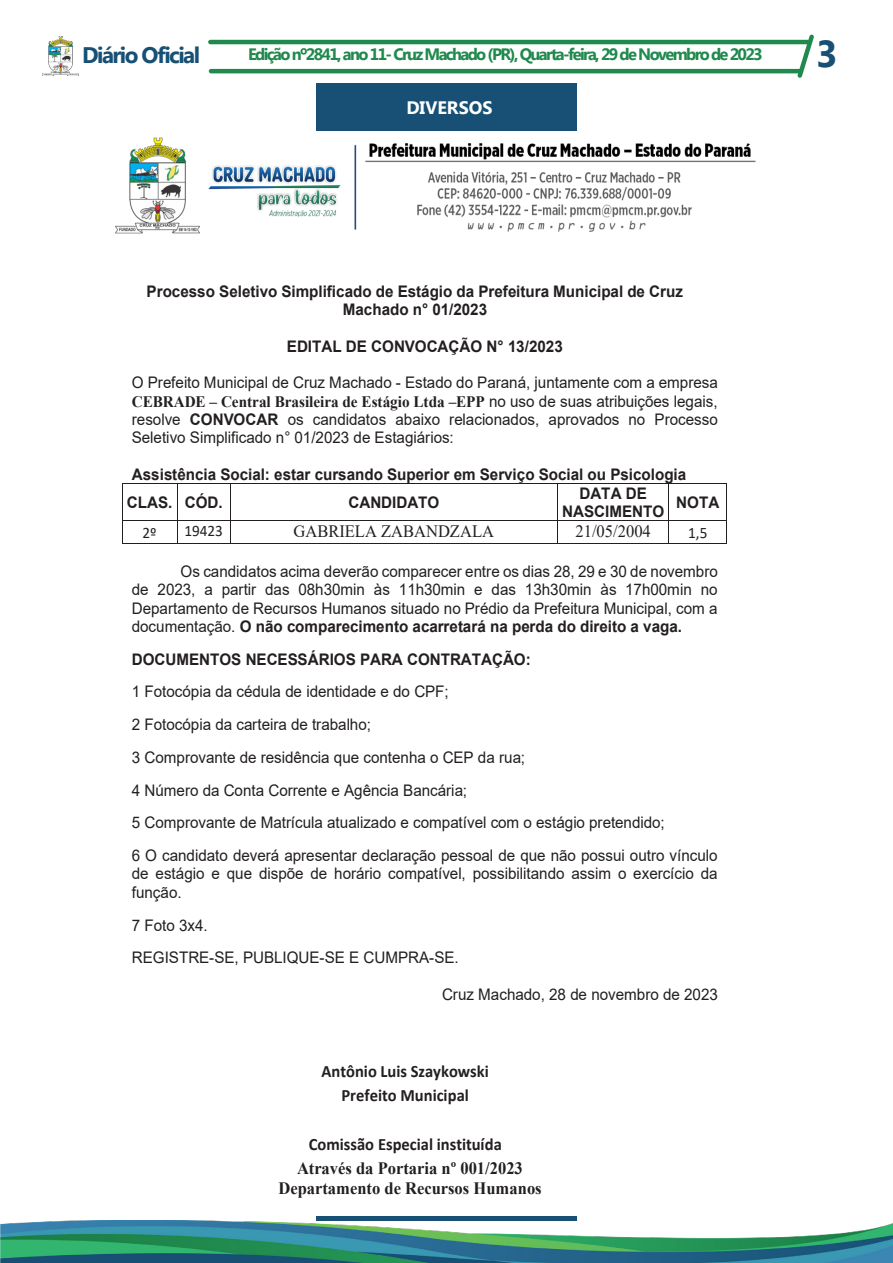
<style>
.page{position:relative;width:893px;height:1263px;background:#fff}
.page>*{position:absolute;margin:0;border:0;box-sizing:border-box;transform-origin:0 0}
.t1{font:700 37.5px "Myanmar Text";color:#175074}
.t2{font:700 22.5px "Myanmar Text";letter-spacing:-.07em;color:#175074}
.t3{font:700 18px "Myanmar Text";color:#fff}
.t4{font:700 17.4px/24px "Times New Roman";color:#231f20;text-align:center;scale:.95 1}
.t5{font:700 17.4px/24.3px "Calibri";color:#231f20;text-align:center;scale:.95 1}
.t6{font:17.4px "Times New Roman";color:#231f20;scale:.95 1}
.t7{font:700 16.5px "Myanmar Text";letter-spacing:-.1em;color:#20894d}
.t8{font:15.9px/18.3px "Arial";color:#231f20;scale:.95 1}
.t9{font:700 15.9px/18.5px "Arial";color:#231f20;text-align:center;scale:.95 1}
.t10{font:15.9px "Calibri";letter-spacing:.005em;color:#231f20;scale:.95 1}
.s1{font-family:"Times New Roman";font-weight:700}
.s2{font-weight:700}
.s3{font-family:"Calibri"}
</style>
<div class="page">
<hr style="left:208px;top:40px;width:602px;height:4px;background:#20894d;border-radius:2px">
<hr style="left:209px;top:69px;width:593px;height:4px;background:#20894d;border-radius:2px">
<img style="left:43px;top:37px;width:36px;height:38px">
<svg style="left:797px;top:34px;width:17px;height:44px"></svg>
<img style="left:0;top:1220px;width:893px;height:43px">
<div style="left:316px;top:83px;width:261px;height:48px;background:#175074"></div>
<img style="left:115px;top:137px;width:641px;height:97px">
<hr style="left:122px;top:483px;width:55px;height:1px;background:#231f20">
<hr style="left:177px;top:483px;width:53px;height:1px;background:#231f20">
<hr style="left:231px;top:483px;width:326px;height:1px;background:#231f20">
<hr style="left:558px;top:483px;width:111px;height:1px;background:#231f20">
<hr style="left:669px;top:483px;width:57px;height:1px;background:#231f20">
<hr style="left:122px;top:484px;width:1px;height:37px;background:#231f20">
<hr style="left:177px;top:484px;width:1px;height:37px;background:#231f20">
<hr style="left:230px;top:484px;width:1px;height:37px;background:#231f20">
<hr style="left:557px;top:484px;width:1px;height:37px;background:#231f20">
<hr style="left:669px;top:484px;width:1px;height:37px;background:#231f20">
<hr style="left:726px;top:484px;width:1px;height:37px;background:#231f20">
<hr style="left:122px;top:521px;width:55px;height:1px;background:#231f20">
<hr style="left:177px;top:521px;width:53px;height:1px;background:#231f20">
<hr style="left:231px;top:521px;width:326px;height:1px;background:#231f20">
<hr style="left:558px;top:521px;width:111px;height:1px;background:#231f20">
<hr style="left:669px;top:521px;width:57px;height:1px;background:#231f20">
<svg style="left:122px;top:522px;width:1px;height:21px"></svg>
<hr style="left:122px;top:543px;width:55px;height:1px;background:#231f20">
<svg style="left:177px;top:522px;width:1px;height:21px"></svg>
<hr style="left:177px;top:543px;width:53px;height:1px;background:#231f20">
<svg style="left:230px;top:521px;width:1px;height:23px"></svg>
<hr style="left:231px;top:543px;width:326px;height:1px;background:#231f20">
<svg style="left:557px;top:521px;width:1px;height:23px"></svg>
<hr style="left:558px;top:543px;width:111px;height:1px;background:#231f20">
<hr style="left:669px;top:543px;width:57px;height:1px;background:#231f20">
<svg style="left:726px;top:521px;width:1px;height:23px"></svg>
<svg style="left:316px;top:1216px;width:261px;height:4px"></svg>
<p class="t2" style="left:82px;top:42px;width:119px">Diário Oficial</p>
<p class="t7" style="left:248px;top:45px;width:516px">Edição nº2841, ano 11- Cruz Machado (PR), Quarta-feira, 29 de Novembro de 2023</p>
<p class="t1" style="left:816px;top:32px;width:23px">3</p>
<p class="t3" style="left:406px;top:97px;width:88px">DIVERSOS</p>
<p class="t9" style="left:147px;top:282px;width:566px">Processo Seletivo Simplificado de Estágio da Prefeitura Municipal de Cruz<br>Machado n° 01/2023</p>
<p class="t9" style="left:287px;top:337px;width:292px">EDITAL DE CONVOCAÇÃO N° 13/2023</p>
<p class="t8" style="left:132px;top:373px;width:618px;text-align:justify">O Prefeito Municipal de Cruz Machado - Estado do Paraná, juntamente com a empresa <span class="s1">CEBRADE – Central Brasileira de Estágio Ltda –EPP</span> no uso de suas atribuições legais, resolve <span class="s2">CONVOCAR</span> os candidatos abaixo relacionados, aprovados no Processo Seletivo Simplificado n° 01/2023 de Estagiários:</p>
<p class="t9" style="left:127px;top:460px;width:590px;line-height:28px;text-align:left;text-indent:5px">Assistência Social: estar cursando Superior em Serviço Social ou Psicologia<br>CLAS. CÓD.</p>
<p class="t9" style="left:348px;top:493px;width:97px">CANDIDATO</p>
<p class="t9" style="left:562px;top:484px;width:109px">DATA DE<br>NASCIMENTO</p>
<p class="t9" style="left:676px;top:493px;width:47px">NOTA</p>
<p class="t10" style="left:143px;top:521px;width:16px">2º</p>
<p class="t10" style="left:185px;top:520px;width:42px">19423</p>
<p class="t6" style="left:294px;top:519px;width:213px">GABRIELA ZABANDZALA</p>
<p class="t6" style="left:575px;top:519px;width:81px">21/05/2004</p>
<p class="t10" style="left:688px;top:521px;width:22px">1,5</p>
<p class="t8" style="left:132px;top:562px;width:618px;text-align:justify;text-indent:49px">Os candidatos acima deverão comparecer entre os dias 28, 29 e 30 de novembro de 2023, a partir das 08h30min às 11h30min e das 13h30min às 17h00min no Departamento de Recursos Humanos situado no Prédio da Prefeitura Municipal, com a documentação. <span class="s2">O não comparecimento acarretará na perda do direito a vaga.</span></p>
<p class="t8" style="left:132px;top:643px;width:618px;line-height:32.7px"><span class="s2">DOCUMENTOS NECESSÁRIOS PARA CONTRATAÇÃO:<br></span>1 Fotocópia da cédula de identidade e do CPF;<br>2 Fotocópia da carteira de trabalho;<br>3 Comprovante de residência que contenha o CEP da rua;<br>4 Número da Conta Corrente e Agência Bancária;<br>5 Comprovante de Matrícula atualizado e compatível com o estágio pretendido;<br>6 O candidato deverá apresentar declaração pessoal de que não possui outro vínculo</p>
<p class="t8" style="left:132px;top:864px;width:618px">de estágio e que dispõe de horário compatível, possibilitando assim o exercício da função.</p>
<p class="t8" style="left:132px;top:909px;width:346px;line-height:32.4px">7 Foto 3x4.<br>REGISTRE-SE, PUBLIQUE-SE E CUMPRA-SE.</p>
<p class="t8" style="left:442px;top:985px;width:292px">Cruz Machado, 28 de novembro de 2023</p>
<p class="t5" style="left:321px;top:1058px;width:178px">Antônio Luis Szaykowski<br>Prefeito Municipal</p>
<p class="t4" style="left:297px;top:1131px;width:239px"><span class="s3">Comissão Especial instituída<br></span>Através da Portaria nº 001/2023</p>
<p class="t4" style="left:278px;top:1175px;width:278px">Departamento de Recursos Humanos</p>
</div>
